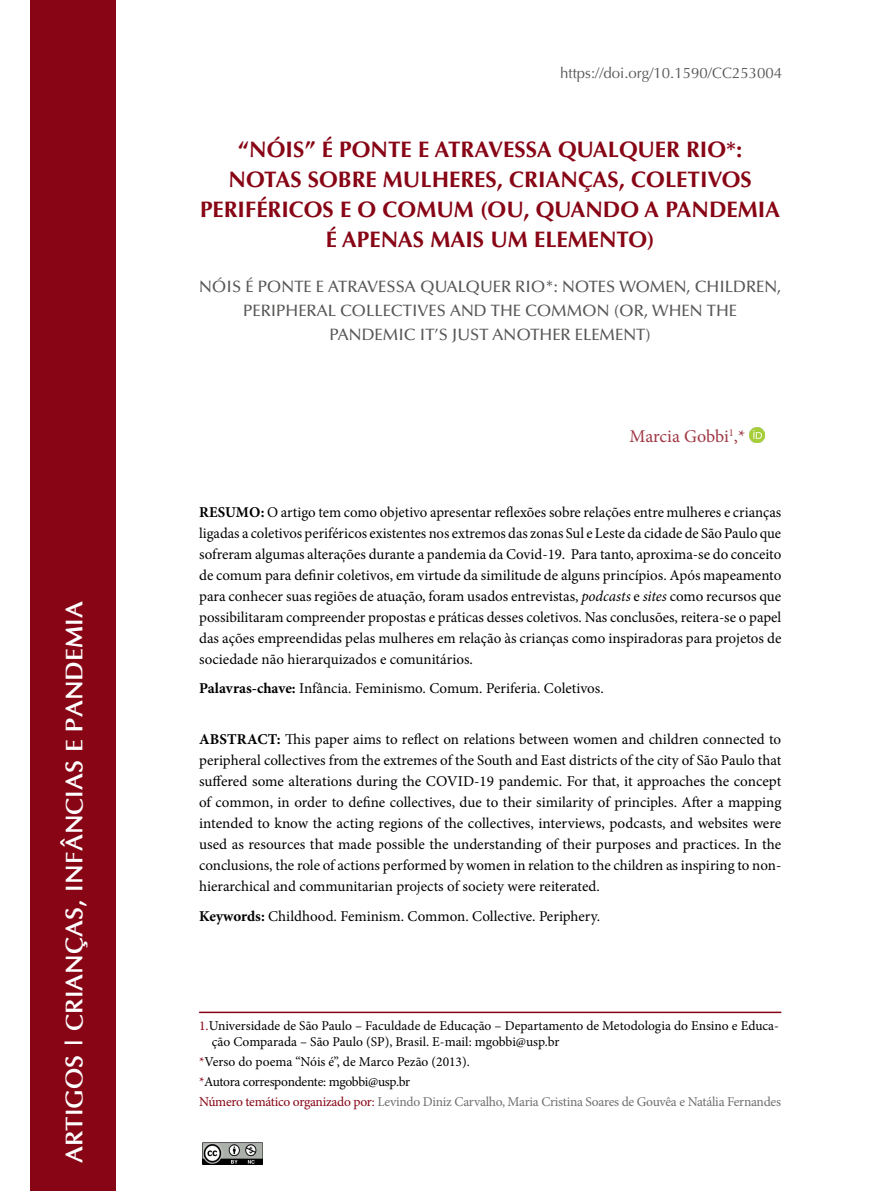
<style>
.page{position:relative;width:893px;height:1191px;background:#fff}
.page>*{position:absolute;margin:0;border:0;box-sizing:border-box;transform-origin:0 0}
.t1{font:700 24px "Optima";color:#fff}
.t2{font:700 22.5px/30px "Optima LT Std";color:#870515;text-align:center}
.t3{font:18px "Minion Pro";letter-spacing:-.005em;color:#9f3744}
.t4{font:500 16.5px/24px "Optima LT Std";color:#575756;text-align:center}
.t5{font:15px/21px "Minion Pro";color:#000;text-align:justify}
.t6{font:15px "Optima LT Std";color:#575756}
.t7{font:13.5px/20px "Minion Pro";letter-spacing:-.01em;color:#000}
.s1{font-weight:700}
.s2{font-style:italic}
.s3{color:#870515}
.s4{color:#706f6f}
</style>
<div class="page">
<hr style="left:199px;top:1011px;width:582px;height:2px;background:#870515">
<img style="left:749px;top:427px;width:15px;height:15px">
<div style="left:31px;top:0;width:85px;height:1191px;background:#870515"></div>
<img style="left:203px;top:1143px;width:60px;height:21px">
<h1 class="t1" style="left:60px;top:1163px;width:564px;rotate:-90deg">ARTIGOS | CRIANÇAS, INFÂNCIAS E PANDEMIA</h1>
<p class="t6" style="left:560px;top:64px;width:223px">https://doi.org/10.1590/CC253004</p>
<h2 class="t2" style="left:200px;top:134px;width:582px">“NÓIS” É PONTE E ATRAVESSA QUALQUER RIO*:<br>NOTAS SOBRE MULHERES, CRIANÇAS, COLETIVOS PERIFÉRICOS E O COMUM (OU, QUANDO A PANDEMIA É APENAS MAIS UM ELEMENTO)</h2>
<p class="t4" style="left:199px;top:275px;width:584px">NÓIS É PONTE E ATRAVESSA QUALQUER RIO*: NOTES WOMEN, CHILDREN,<br>PERIPHERAL COLLECTIVES AND THE COMMON (OR, WHEN THE<br>PANDEMIC IT’S JUST ANOTHER ELEMENT)</p>
<p class="t3" style="left:630px;top:424px;width:117px">Marcia Gobbi<sup>1</sup>,*</p>
<p class="t5" style="left:199px;top:501px;width:584px"><span class="s1">RESUMO:</span> O artigo tem como objetivo apresentar reflexões sobre relações entre mulheres e crianças ligadas a coletivos periféricos existentes nos extremos das zonas Sul e Leste da cidade de São Paulo que sofreram algumas alterações durante a pandemia da Covid-19. Para tanto, aproxima-se do conceito de comum para definir coletivos, em virtude da similitude de alguns princípios. Após mapeamento para conhecer suas regiões de atuação, foram usados entrevistas, <span class="s2">podcasts</span> e <span class="s2">sites</span> como recursos que possibilitaram compreender propostas e práticas desses coletivos. Nas conclusões, reitera-se o papel das ações empreendidas pelas mulheres em relação às crianças como inspiradoras para projetos de sociedade não hierarquizados e comunitários.</p>
<p class="t5" style="left:199px;top:678px;width:406px"><span class="s1">Palavras-chave:</span> Infância. Feminismo. Comum. Periferia. Coletivos.</p>
<p class="t5" style="left:199px;top:729px;width:584px"><span class="s1">ABSTRACT:</span> This paper aims to reflect on relations between women and children connected to peripheral collectives from the extremes of the South and East districts of the city of São Paulo that suffered some alterations during the COVID-19 pandemic. For that, it approaches the concept of common, in order to define collectives, due to their similarity of principles. After a mapping intended to know the acting regions of the collectives, interviews, podcasts, and websites were used as resources that made possible the understanding of their purposes and practices. In the conclusions, the role of actions performed by women in relation to the children as inspiring to non&shy;hierarchical and communitarian projects of society were reiterated.</p>
<p class="t5" style="left:199px;top:905px;width:403px"><span class="s1">Keywords:</span> Childhood. Feminism. Common. Collective. Periphery.</p>
<p class="t7" style="left:212px;top:1018px;width:569px;line-height:15.8px;text-indent:-13px"><span class="s3">1.</span>Universidade de São Paulo – Faculdade de Educação – Departamento de Metodologia do Ensino e Educa&shy;ção Comparada – São Paulo (SP), Brasil. E-mail: mgobbi@usp.br</p>
<p class="t7" style="left:199px;top:1051px;width:583px"><span class="s3">*</span>Verso do poema “Nóis é”, de Marco Pezão (2013).<br><span class="s3">*</span>Autora correspondente: mgobbi@usp.br<br><span class="s3">Número temático organizado por:</span> <span class="s4">Levindo Diniz Carvalho, Maria Cristina Soares de Gouvêa e Natália Fernandes</span></p>
</div>
